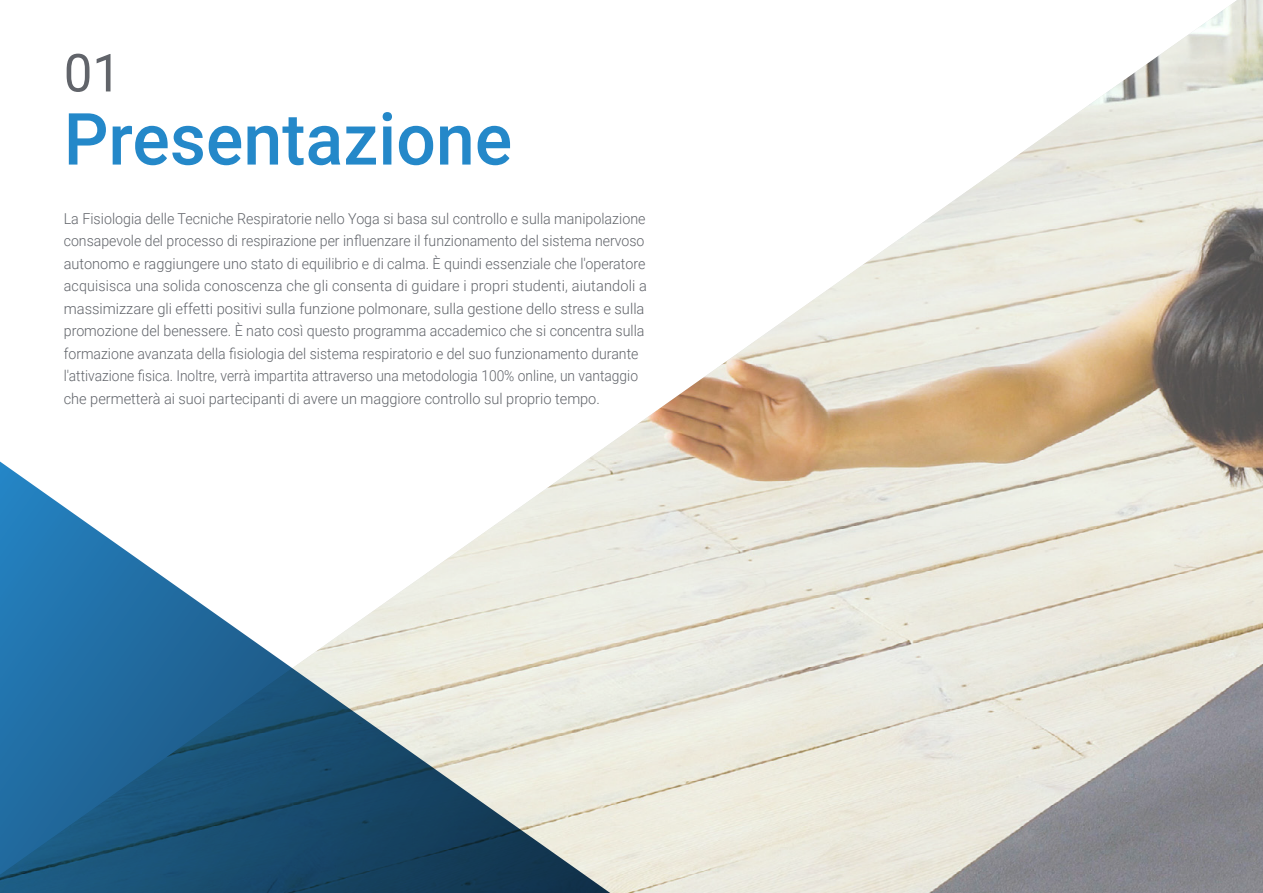
<style>
.page{position:relative;width:1263px;height:893px;background:#fff}
.page>*{position:absolute;margin:0;border:0;box-sizing:border-box;transform-origin:0 0}
.t1{font:500 72px "Roboto";color:#2488c9}
.t2{font:52.5px "Roboto";color:#61646a}
.t3{font:300 15px/22.5px "Roboto";color:#61646a;scale:.95 1}
</style>
<div class="page">
<img style="left:607px;top:0;width:656px;height:893px">
<svg style="left:0;top:446px;width:640px;height:447px"></svg>
<h2 class="t2" style="left:64px;top:36px;width:59px">01</h2>
<h1 class="t1" style="left:64px;top:89px;width:450px">Presentazione</h1>
<p class="t3" style="left:64px;top:207px;width:615px">La Fisiologia delle Tecniche Respiratorie nello Yoga si basa sul controllo e sulla manipolazione consapevole del processo di respirazione per influenzare il funzionamento del sistema nervoso autonomo e raggiungere uno stato di equilibrio e di calma. È quindi essenziale che l'operatore acquisisca una solida conoscenza che gli consenta di guidare i propri studenti, aiutandoli a massimizzare gli effetti positivi sulla funzione polmonare, sulla gestione dello stress e sulla promozione del benessere. È nato così questo programma accademico che si concentra sulla formazione avanzata della fisiologia del sistema respiratorio e del suo funzionamento durante l'attivazione fisica. Inoltre, verrà impartita attraverso una metodologia 100% online, un vantaggio che permetterà ai suoi partecipanti di avere un maggiore controllo sul proprio tempo.</p>
</div>
